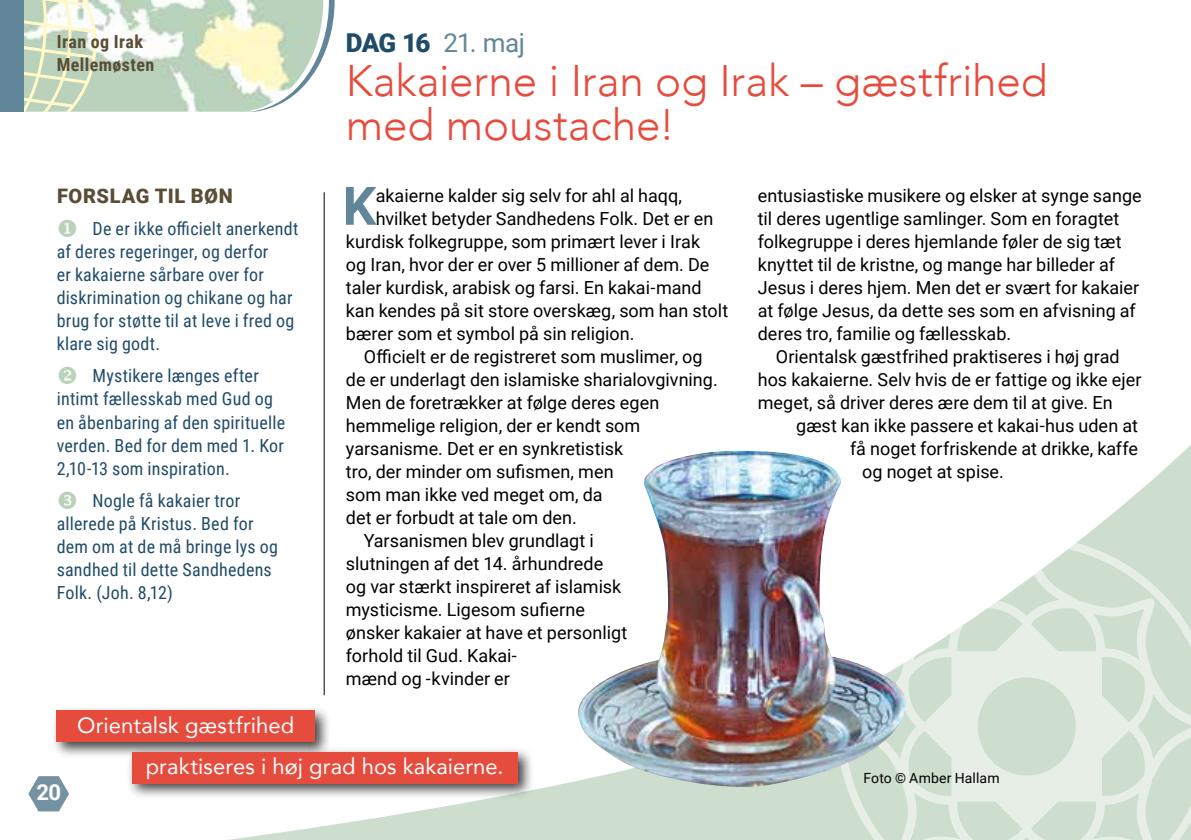
<style>
.page{position:relative;width:1191px;height:840px;background:#fff}
.page>*{position:absolute;margin:0;border:0;box-sizing:border-box;transform-origin:0 0}
.t1{font:700 53.2px "Roboto";color:#628699}
.t2{font:300 44px/44px "Avenir";letter-spacing:-.005em;color:#e64c3d}
.t3{font:26px "Roboto";color:#628699}
.t4{font:22px/41.2px "Avenir";letter-spacing:.005em;color:#fff}
.t5{font:700 22px "Roboto";color:#fff}
.t6{font:900 20px "Roboto";letter-spacing:.035em;color:#5a4d36}
.t7{font:18px/23px "Roboto";color:#000}
.t8{font:18px/23px "Roboto Condensed";letter-spacing:.01em;color:#214c69}
.t9{font:700 18px/23px "Roboto Condensed";letter-spacing:.025em;color:#5a4d36}
.t10{font:14px "Roboto";letter-spacing:.01em;color:#000}
.s1{font-weight:900;color:#214c69}
</style>
<div class="page">
<hr style="left:324px;top:192px;width:1px;height:502px;background:#000">
<svg style="left:28px;top:444px;width:1163px;height:395px"></svg>
<svg style="left:836px;top:536px;width:355px;height:303px"></svg>
<svg style="left:847px;top:547px;width:344px;height:292px;background:#dbe7db"></svg>
<img style="left:577px;top:450px;width:332px;height:341px">
<div style="left:51px;top:705px;width:280px;height:53px;background:#000;opacity:.75"></div>
<div style="left:57px;top:710px;width:258px;height:31px;background:#e64c3d"></div>
<div style="left:126px;top:746px;width:408px;height:53px;background:#000;opacity:.75"></div>
<div style="left:132px;top:751px;width:385px;height:31px;background:#e64c3d"></div>
<svg style="left:24px;top:0;width:310px;height:111px"></svg>
<div style="left:0;top:0;width:24px;height:111px;background:#628699"></div>
<hr style="left:1190px;top:0;width:1px;height:111px;background:#628699">
<svg style="left:59px;top:490px;width:17px;height:18px"></svg>
<p class="t9" style="left:57px;top:29px;width:99px">Iran og Irak<br>Mellemøsten</p>
<p class="t6" style="left:57px;top:182px;width:177px">FORSLAG TIL BØN</p>
<p class="t8" style="left:57px;top:216px;width:243px;text-indent:36px">De er ikke officielt anerkendt af deres regeringer, og derfor<br>er kakaierne sårbare over for diskrimination og chikane og har brug for støtte til at leve i fred og klare sig godt.</p>
<p class="t8" style="left:57px;top:363px;width:230px;text-indent:36px">Mystikere længes efter intimt fællesskab med Gud og en åbenbaring af den spirituelle verden. Bed for dem med 1. Kor<br>2,10-13 som inspiration.</p>
<p class="t8" style="left:57px;top:487px;width:223px;text-indent:36px">Nogle få kakaier tror allerede på Kristus. Bed for dem om at de må bringe lys og sandhed til dette Sandhedens<br>Folk. (Joh. 8,12)</p>
<h3 class="t3" style="left:346px;top:24px;width:181px"><span class="s1">DAG 16</span> 21. maj</h3>
<h2 class="t2" style="left:346px;top:59px;width:703px">Kakaierne i Iran og Irak – gæstfrihed med moustache!</h2>
<h1 class="t1" style="left:342px;top:168px;width:35px">K</h1>
<p class="t7" style="left:376px;top:183px;width:308px">akaierne kalder sig selv for ahl al haqq,</p>
<p class="t7" style="left:376px;top:206px;width:339px">hvilket betyder Sandhedens Folk. Det er en</p>
<p class="t7" style="left:346px;top:229px;width:356px">kurdisk folkegruppe, som primært lever i Irak</p>
<p class="t7" style="left:346px;top:252px;width:365px">og Iran, hvor der er over 5 millioner af dem. De</p>
<p class="t7" style="left:346px;top:275px;width:357px">taler kurdisk, arabisk og farsi. En kakai-mand</p>
<p class="t7" style="left:346px;top:298px;width:384px">kan kendes på sit store overskæg, som han stolt</p>
<p class="t7" style="left:346px;top:321px;width:290px">bærer som et symbol på sin religion.</p>
<p class="t7" style="left:364px;top:344px;width:340px">Officielt er de registreret som muslimer, og</p>
<p class="t7" style="left:346px;top:367px;width:373px">de er underlagt den islamiske sharialovgivning.</p>
<p class="t7" style="left:346px;top:390px;width:315px">Men de foretrækker at følge deres egen</p>
<p class="t7" style="left:346px;top:413px;width:296px">hemmelige religion, der er kendt som</p>
<p class="t7" style="left:346px;top:436px;width:279px">yarsanisme. Det er en synkretistisk</p>
<p class="t7" style="left:346px;top:459px;width:269px">tro, der minder om sufismen, men</p>
<p class="t7" style="left:346px;top:482px;width:258px">som man ikke ved meget om, da</p>
<p class="t7" style="left:346px;top:505px;width:232px">det er forbudt at tale om den.</p>
<p class="t7" style="left:364px;top:528px;width:231px">Yarsanismen blev grundlagt i</p>
<p class="t7" style="left:346px;top:551px;width:259px">slutningen af det 14. århundrede</p>
<p class="t7" style="left:346px;top:574px;width:277px">og var stærkt inspireret af islamisk</p>
<p class="t7" style="left:346px;top:597px;width:240px">mysticisme. Ligesom sufierne</p>
<p class="t7" style="left:346px;top:620px;width:283px">ønsker kakaier at have et personligt</p>
<p class="t7" style="left:346px;top:643px;width:172px">forhold til Gud. Kakai-</p>
<p class="t7" style="left:346px;top:666px;width:165px">mænd og -kvinder er</p>
<p class="t7" style="left:758px;top:183px;width:385px">entusiastiske musikere og elsker at synge sange til deres ugentlige samlinger. Som en foragtet folkegruppe i deres hjemlande føler de sig tæt knyttet til de kristne, og mange har billeder af Jesus i deres hjem. Men det er svært for kakaier at følge Jesus, da dette ses som en afvisning af deres tro, familie og fællesskab.</p>
<p class="t7" style="left:758px;top:344px;width:385px;text-indent:18px">Orientalsk gæstfrihed praktiseres i høj grad hos kakaierne. Selv hvis de er fattige og ikke ejer meget, så driver deres ære dem til at give. En</p>
<p class="t7" style="left:796px;top:413px;width:343px">gæst kan ikke passere et kakai-hus uden at</p>
<p class="t7" style="left:850px;top:436px;width:289px">få noget forfriskende at drikke, kaffe</p>
<p class="t7" style="left:862px;top:459px;width:143px">og noget at spise.</p>
<p class="t5" style="left:36px;top:776px;width:26px">20</p>
<p class="t4" style="left:146px;top:703px;width:359px;text-indent:-68px">Orientalsk gæstfrihed<br>praktiseres i høj grad hos kakaierne.</p>
<p class="t10" style="left:863px;top:768px;width:138px">Foto © Amber Hallam</p>
</div>
